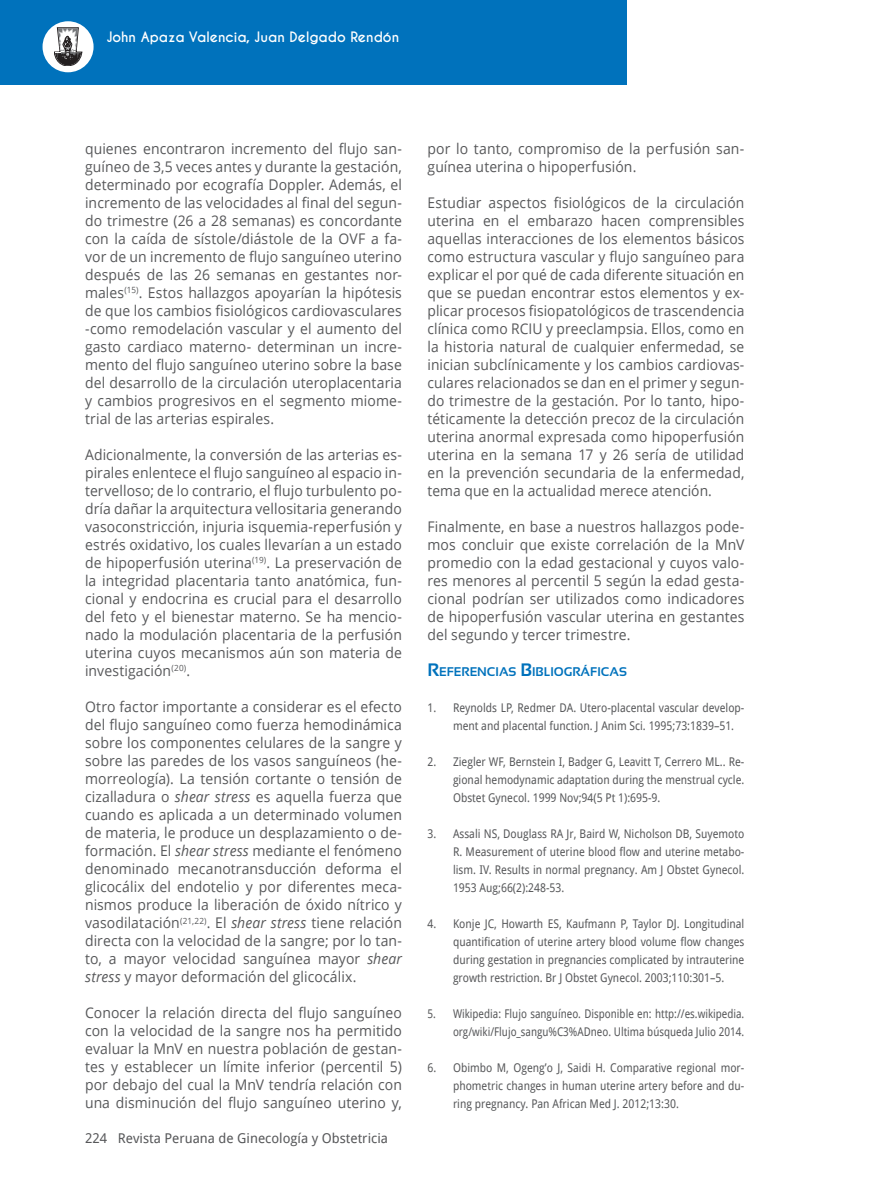
<style>
.page{position:relative;width:872px;height:1191px;background:#fff}
.page>*{position:absolute;margin:0;border:0;box-sizing:border-box;transform-origin:0 0}
.t1{font:14.7px/18px "Open Sans";letter-spacing:.005em;color:#57585a;text-align:justify;scale:.95 1}
.t2{font:14.7px/18px "Open Sans";letter-spacing:.005em;color:#57585a;text-align:justify;scale:.94 1}
.t3{font:13.5px "Droid Sans";color:#57585a}
.t4{font:700 13.5px "Caviar Dreams";color:#fff}
.t5{font:700 12.6px "Sansation";color:#0072bc}
.t6{font:12px/18px "Droid Sans";color:#57585a;text-align:justify;scale:.9 1}
.t7{font:12px/18px "Droid Sans";color:#57585a;text-align:right;scale:.86 1}
.s1{font-style:italic}
.s2{font-size:18px}
</style>
<div class="page">
<div style="left:0;top:0;width:626px;height:85px;background:#0072bc"></div>
<div style="left:43px;top:21px;width:51px;height:51px;background:#fff;border-radius:50%"></div>
<svg style="left:54px;top:28px;width:28px;height:38px"></svg>
<p class="t4" style="left:106px;top:29px;width:294px">John Apaza Valencia, Juan Delgado Rendón</p>
<p class="t1" style="left:85px;top:139px;width:335px">quienes encontraron incremento del flujo san&shy;guíneo de 3,5 veces antes y durante la gestación, determinado por ecografía Doppler. Además, el incremento de las velocidades al final del segun&shy;do trimestre (26 a 28 semanas) es concordante con la caída de sístole/diástole de la OVF a fa&shy;vor de un incremento de flujo sanguíneo uterino después de las 26 semanas en gestantes nor&shy;males<sup>(15)</sup>. Estos hallazgos apoyarían la hipótesis de que los cambios fisiológicos cardiovasculares -como remodelación vascular y el aumento del gasto cardiaco materno- determinan un incre&shy;mento del flujo sanguíneo uterino sobre la base del desarrollo de la circulación uteroplacentaria y cambios progresivos en el segmento miome&shy;trial de las arterias espirales.</p>
<p class="t1" style="left:85px;top:445px;width:335px">Adicionalmente, la conversión de las arterias es&shy;pirales enlentece el flujo sanguíneo al espacio in&shy;tervelloso; de lo contrario, el flujo turbulento po&shy;dría dañar la arquitectura vellositaria generando vasoconstricción, injuria isquemia-reperfusión y estrés oxidativo, los cuales llevarían a un estado de hipoperfusión uterina<sup>(19)</sup>. La preservación de la integridad placentaria tanto anatómica, fun&shy;cional y endocrina es crucial para el desarrollo del feto y el bienestar materno. Se ha mencio&shy;nado la modulación placentaria de la perfusión uterina cuyos mecanismos aún son materia de investigación<sup>(20)</sup>.</p>
<p class="t1" style="left:85px;top:697px;width:335px">Otro factor importante a considerar es el efecto del flujo sanguíneo como fuerza hemodinámica sobre los componentes celulares de la sangre y sobre las paredes de los vasos sanguíneos (he&shy;morreología). La tensión cortante o tensión de cizalladura o <span class="s1">shear stress</span> es aquella fuerza que cuando es aplicada a un determinado volumen de materia, le produce un desplazamiento o de&shy;formación. El <span class="s1">shear stress</span> mediante el fenómeno denominado mecanotransducción deforma el glicocálix del endotelio y por diferentes meca&shy;nismos produce la liberación de óxido nítrico y vasodilatación<sup>(21,22)</sup>. El <span class="s1">shear stress</span> tiene relación directa con la velocidad de la sangre; por lo tan&shy;to, a mayor velocidad sanguínea mayor <span class="s1">shear stress</span> y mayor deformación del glicocálix.</p>
<p class="t1" style="left:85px;top:1003px;width:335px">Conocer la relación directa del flujo sanguíneo con la velocidad de la sangre nos ha permitido evaluar la MnV en nuestra población de gestan&shy;tes y establecer un límite inferior (percentil 5) por debajo del cual la MnV tendría relación con una disminución del flujo sanguíneo uterino y,</p>
<p class="t3" style="left:85px;top:1128px;width:304px">224 Revista Peruana de Ginecología y Obstetricia</p>
<p class="t1" style="left:427px;top:139px;width:335px">por lo tanto, compromiso de la perfusión san&shy;guínea uterina o hipoperfusión.</p>
<p class="t2" style="left:427px;top:193px;width:339px">Estudiar aspectos fisiológicos de la circulación uterina en el embarazo hacen comprensibles aquellas interacciones de los elementos básicos como estructura vascular y flujo sanguíneo para explicar el por qué de cada diferente situación en que se puedan encontrar estos elementos y ex&shy;plicar procesos fisiopatológicos de trascendencia clínica como RCIU y preeclampsia. Ellos, como en la historia natural de cualquier enfermedad, se inician subclínicamente y los cambios cardiovas&shy;culares relacionados se dan en el primer y segun&shy;do trimestre de la gestación. Por lo tanto, hipo&shy;téticamente la detección precoz de la circulación uterina anormal expresada como hipoperfusión uterina en la semana 17 y 26 sería de utilidad en la prevención secundaria de la enfermedad, tema que en la actualidad merece atención.</p>
<p class="t1" style="left:427px;top:517px;width:335px">Finalmente, en base a nuestros hallazgos pode&shy;mos concluir que existe correlación de la MnV promedio con la edad gestacional y cuyos valo&shy;res menores al percentil 5 según la edad gesta&shy;cional podrían ser utilizados como indicadores de hipoperfusión vascular uterina en gestantes del segundo y tercer trimestre.</p>
<p class="t5" style="left:427px;top:665px;width:201px"><span class="s2">R</span>EFERENCIAS <span class="s2">B</span>IBLIOGRÁFICAS</p>
<p class="t6" style="left:453px;top:698px;width:325px;text-indent:-26px">1. Reynolds LP, Redmer DA. Utero-placental vascular develop&shy;ment and placental function. J Anim Sci. 1995;73:1839–51.</p>
<p class="t6" style="left:453px;top:752px;width:325px;text-indent:-26px">2. Ziegler WF, Bernstein I, Badger G, Leavitt T, Cerrero ML.. Re&shy;gional hemodynamic adaptation during the menstrual cycle.<br>Obstet Gynecol. 1999 Nov;94(5 Pt 1):695-9.</p>
<p class="t6" style="left:453px;top:824px;width:325px;text-indent:-26px">3. Assali NS, Douglass RA Jr, Baird W, Nicholson DB, Suyemoto R. Measurement of uterine blood flow and uterine metabo&shy;lism. IV. Results in normal pregnancy. Am J Obstet Gynecol.<br>1953 Aug;66(2):248-53.</p>
<p class="t6" style="left:453px;top:914px;width:325px;text-indent:-26px">4. Konje JC, Howarth ES, Kaufmann P, Taylor DJ. Longitudinal quantification of uterine artery blood volume flow changes during gestation in pregnancies complicated by intrauterine growth restriction. Br J Obstet Gynecol. 2003;110:301–5.</p>
<p class="t7" style="left:427px;top:1004px;width:370px">5. Wikipedia: Flujo sanguíneo. Disponible en: http://es.wikipedia. org/wiki/Flujo_sangu%C3%ADneo. Ultima búsqueda Julio 2014.</p>
<p class="t6" style="left:453px;top:1058px;width:325px;text-indent:-26px">6. Obimbo M, Ogeng’o J, Saidi H. Comparative regional mor&shy;phometric changes in human uterine artery before and du&shy;ring pregnancy. Pan African Med J. 2012;13:30.</p>
</div>
